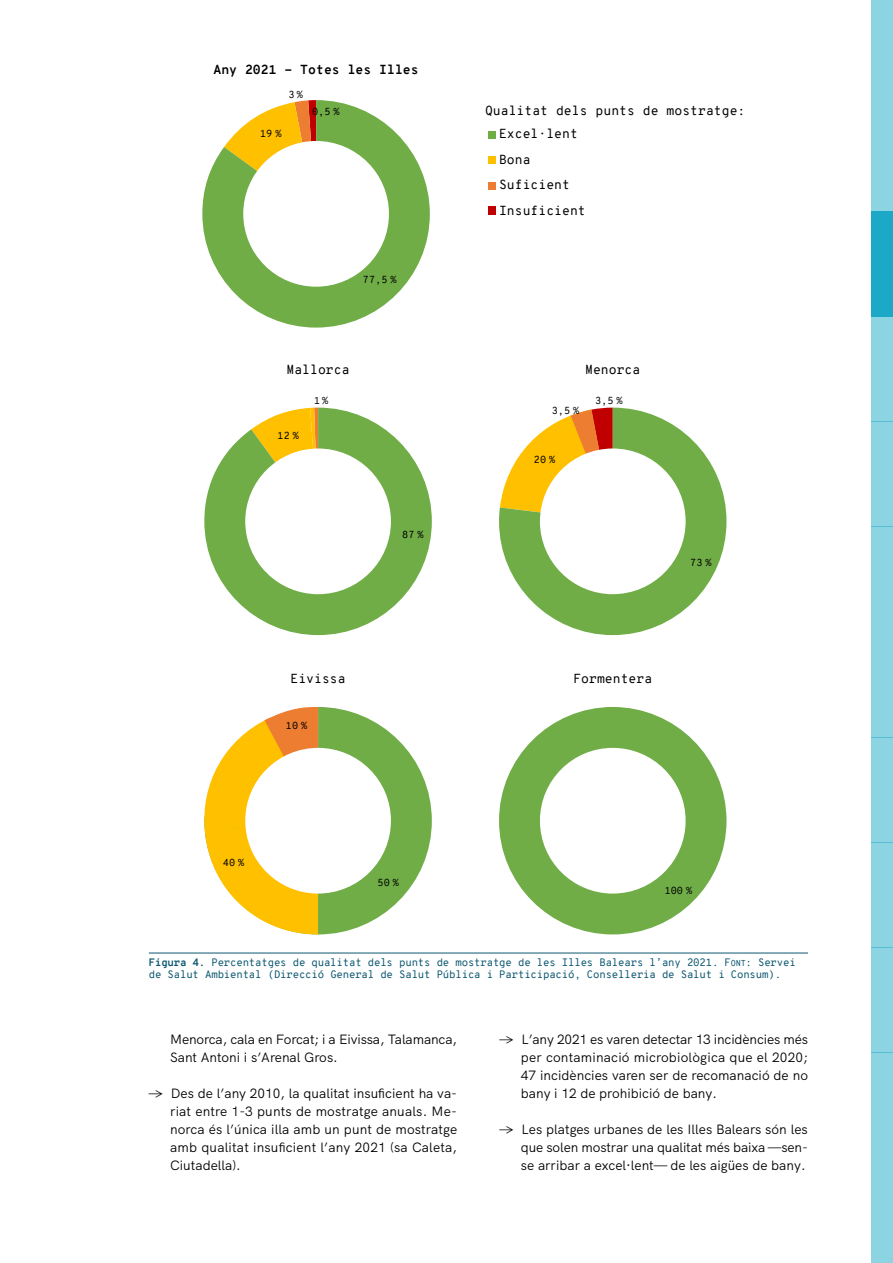
<style>
.page{position:relative;width:893px;height:1263px;background:#fff}
.page>*{position:absolute;margin:0;border:0;box-sizing:border-box;transform-origin:0 0}
.t1{font:13.5px/18px "HK Grotesk";color:#000;text-align:justify}
.t2{font:12.75px/25.7px "Overpass Mono";color:#000}
.t3{font:700 12.75px "Overpass Mono";color:#000}
.t4{font:10.5px/12px "Overpass Mono";letter-spacing:-.02em;color:#0c5770}
.t5{font:9.9px "Overpass Mono";color:#000}
.s1{font-weight:700}
.s2{font-family:"Overpass Mono Regular SC800"}
.s3{font-family:"Overpass Mono Regular SC800";font-size:8.4px}
</style>
<div class="page">
<div style="left:872px;top:0;width:21px;height:106px;background:#8dd4e3"></div>
<div style="left:872px;top:421px;width:21px;height:106px;background:#8dd4e3"></div>
<div style="left:872px;top:842px;width:21px;height:105px;background:#8dd4e3"></div>
<div style="left:872px;top:211px;width:21px;height:105px;background:#1ca9c7"></div>
<div style="left:872px;top:632px;width:21px;height:105px;background:#8dd4e3"></div>
<div style="left:872px;top:1053px;width:21px;height:105px;background:#8dd4e3"></div>
<div style="left:872px;top:106px;width:21px;height:105px;background:#8dd4e3"></div>
<div style="left:872px;top:527px;width:21px;height:105px;background:#8dd4e3"></div>
<div style="left:872px;top:947px;width:21px;height:106px;background:#8dd4e3"></div>
<div style="left:872px;top:316px;width:21px;height:106px;background:#8dd4e3"></div>
<div style="left:872px;top:737px;width:21px;height:105px;background:#8dd4e3"></div>
<div style="left:872px;top:1158px;width:21px;height:105px;background:#8dd4e3"></div>
<hr style="left:149px;top:953px;width:659px;height:1px;background:#0c5770">
<div style="left:488px;top:131px;width:7px;height:7px;background:#70ad47"></div>
<div style="left:488px;top:157px;width:7px;height:7px;background:#ffc000"></div>
<div style="left:488px;top:182px;width:7px;height:7px;background:#ed7d31"></div>
<div style="left:488px;top:206px;width:7px;height:9px;background:#c00000"></div>
<svg style="left:202px;top:100px;width:228px;height:228px;fill:#70ad47"></svg>
<div style="left:243px;top:141px;width:146px;height:146px;background:#fff;border-radius:50%"></div>
<svg style="left:204px;top:408px;width:228px;height:227px;fill:#70ad47"></svg>
<div style="left:245px;top:448px;width:146px;height:146px;background:#fff;border-radius:50%"></div>
<svg style="left:499px;top:408px;width:227px;height:227px;fill:#70ad47"></svg>
<svg style="left:500px;top:408px;width:113px;height:113px"></svg>
<div style="left:540px;top:448px;width:146px;height:146px;background:#fff;border-radius:50%"></div>
<div style="left:204px;top:707px;width:228px;height:227px;background:#70ad47;border-radius:113px"></div>
<svg style="left:204px;top:707px;width:114px;height:227px"></svg>
<div style="left:245px;top:748px;width:146px;height:145px;background:#fff;border-radius:50%"></div>
<div style="left:499px;top:707px;width:227px;height:227px;background:#70ad47;border-radius:114px"></div>
<div style="left:540px;top:748px;width:146px;height:145px;background:#fff;border-radius:50%"></div>
<p class="t3" style="left:214px;top:60px;width:207px">Any 2021 - Totes les Illes</p>
<p class="t5" style="left:289px;top:88px;width:16px">3%</p>
<p class="t5" style="left:312px;top:105px;width:29px">0,5 %</p>
<p class="t2" style="left:485px;top:98px;width:262px">Qualitat dels punts de mostratge:</p>
<p class="t5" style="left:260px;top:127px;width:23px">19 %</p>
<p class="t2" style="left:499px;top:121px;width:88px">Excel·lent<br>Bona<br>Suficient<br>Insuficient</p>
<p class="t5" style="left:363px;top:273px;width:35px">77,5 %</p>
<p class="t2" style="left:287px;top:357px;width:65px">Mallorca</p>
<p class="t2" style="left:585px;top:357px;width:57px">Menorca</p>
<p class="t5" style="left:278px;top:429px;width:23px">12 %</p>
<p class="t5" style="left:314px;top:393px;width:16px">1%</p>
<p class="t5" style="left:595px;top:393px;width:29px">3,5 %</p>
<p class="t5" style="left:552px;top:403px;width:29px">3,5 %</p>
<p class="t5" style="left:534px;top:452px;width:23px">20 %</p>
<p class="t5" style="left:402px;top:527px;width:23px">87 %</p>
<p class="t5" style="left:690px;top:555px;width:23px">73 %</p>
<p class="t2" style="left:290px;top:666px;width:57px">Eivissa</p>
<p class="t2" style="left:573px;top:666px;width:80px">Formentera</p>
<p class="t5" style="left:286px;top:718px;width:23px">10 %</p>
<p class="t5" style="left:223px;top:855px;width:23px">40 %</p>
<p class="t5" style="left:378px;top:875px;width:23px">50 %</p>
<p class="t5" style="left:665px;top:883px;width:29px">100 %</p>
<p class="t4" style="left:149px;top:956px;width:648px"><span class="s1">Figura 4.</span> Percentatges de qualitat dels punts de mostratge de les Illes Balears l’any 2021. <span class="s2">F</span><span class="s3">ont</span>: Servei de Salut Ambiental (Direcció General de Salut Pública i Participació, Conselleria de Salut i Consum).</p>
<p class="t1" style="left:170px;top:1029px;width:288px">Menorca, cala en Forcat; i a Eivissa, Talamanca,<br>Sant Antoni i s’Arenal Gros.</p>
<p class="t1" style="left:170px;top:1083px;width:289px;text-indent:-21px">→ Des de l’any 2010, la qualitat insuficient ha va&shy;riat entre 1-3 punts de mostratge anuals. Me&shy;norca és l’única illa amb un punt de mostratge amb qualitat insuficient l’any 2021 (sa Caleta, Ciutadella).</p>
<p class="t1" style="left:521px;top:1029px;width:289px;text-indent:-21px">→ L’any 2021 es varen detectar 13 incidències més per contaminació microbiològica que el 2020; 47 incidències varen ser de recomanació de no bany i 12 de prohibició de bany.</p>
<p class="t1" style="left:521px;top:1119px;width:289px;text-indent:-21px">→ Les platges urbanes de les Illes Balears són les que solen mostrar una qualitat més baixa —sen&shy;se arribar a excel·lent— de les aigües de bany.</p>
</div>
